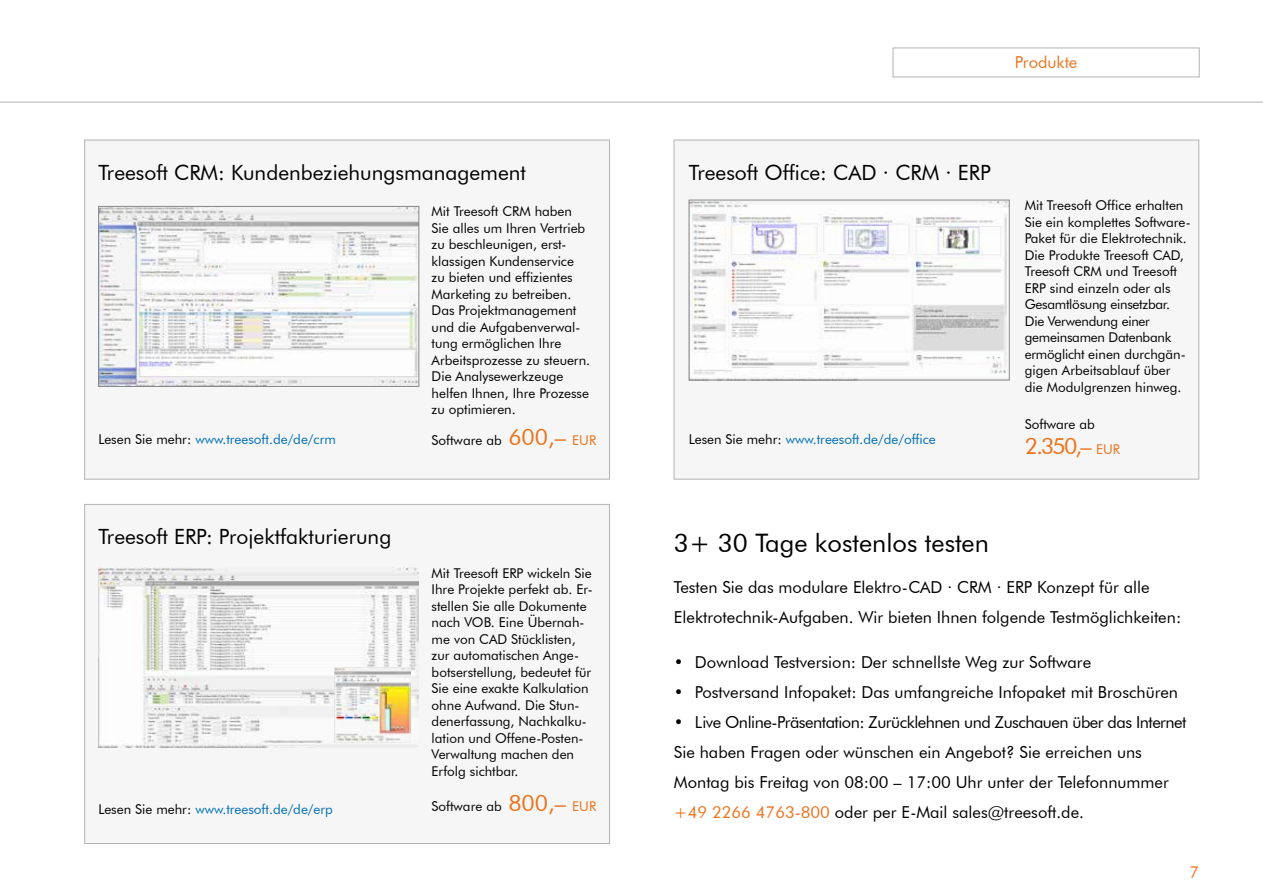
<style>
.page{position:relative;width:1263px;height:893px;background:#fff}
.page>*{position:absolute;margin:0;border:0;box-sizing:border-box;transform-origin:0 0}
.t1{font:25.5px "Futura BT";color:#000}
.t2{font:22.5px "Futura BT";color:#eb741e}
.t3{font:21px "Futura BT";color:#000}
.t4{font:16.5px/30px "Futura BT";color:#000}
.t5{font:16.5px "Futura BT";color:#eb741e}
.t6{font:13.5px/16.5px "Futura BT";color:#000}
.t7{font:13.5px "Futura BT";color:#006fb4}
.s1{color:#000}
.s2{font-size:22.5px;color:#eb741e}
.s3{color:#eb741e}
.s4{font-size:13.5px}
</style>
<div class="page">
<hr style="left:0;top:102px;width:1263px;height:1px;background:#b1b3b4">
<div style="left:893px;top:48px;width:306px;height:29px;border:1px solid #b1b3b4"></div>
<div style="left:674px;top:140px;width:525px;height:339px;background:#f6f6f6;border:1px solid #b1b3b4"></div>
<div style="left:84px;top:504px;width:526px;height:340px;background:#f6f6f6;border:1px solid #b1b3b4"></div>
<div style="left:84px;top:140px;width:526px;height:339px;background:#f6f6f6;border:1px solid #b1b3b4"></div>
<img style="left:100px;top:208px;width:317px;height:177px">
<div style="left:98px;top:206px;width:321px;height:181px;border:1px solid #87888a"></div>
<img style="left:98px;top:567px;width:321px;height:180px">
<img style="left:335px;top:668px;width:75px;height:74px">
<img style="left:691px;top:202px;width:316px;height:172px">
<div style="left:689px;top:200px;width:320px;height:180px;border:1px solid #87888a"></div>
<h3 class="t3" style="left:98px;top:159px;width:429px">Treesoft CRM: Kundenbeziehungsmanagement</h3>
<p class="t7" style="left:98px;top:431px;width:239px"><span class="s1">Lesen Sie mehr:</span> www.treesoft.de/de/crm</p>
<h3 class="t3" style="left:98px;top:524px;width:294px">Treesoft ERP: Projektfakturierung</h3>
<p class="t7" style="left:98px;top:800px;width:236px"><span class="s1">Lesen Sie mehr:</span> www.treesoft.de/de/erp</p>
<p class="t6" style="left:432px;top:203px;width:160px">Mit Treesoft CRM haben<br>Sie alles um Ihren Vertrieb zu beschleunigen, erst&shy;klassigen Kundenservice zu bieten und effizientes<br>Marketing zu betreiben.<br>Das Projektmanagement und die Aufgabenverwal&shy;tung ermöglichen Ihre<br>Arbeitsprozesse zu steuern.<br>Die Analysewerkzeuge helfen Ihnen, Ihre Prozesse zu optimieren.</p>
<p class="t6" style="left:432px;top:432px;width:166px">Software ab <span class="s2">600,–</span> <span class="s3">EUR</span></p>
<p class="t6" style="left:432px;top:565px;width:162px">Mit Treesoft ERP wickeln Sie<br>Ihre Projekte perfekt ab. Er&shy;stellen Sie alle Dokumente nach VOB. Eine Übernah&shy;me von CAD Stücklisten, zur automatischen Ange&shy;botserstellung, bedeutet für<br>Sie eine exakte Kalkulation ohne Aufwand. Die Stun&shy;denerfassung, Nachkalku&shy;lation und Offene-Posten-<br>Verwaltung machen den<br>Erfolg sichtbar.</p>
<p class="t6" style="left:432px;top:797px;width:166px">Software ab <span class="s2">800,–</span> <span class="s3">EUR</span></p>
<p class="t5" style="left:1015px;top:52px;width:64px">Produkte</p>
<h3 class="t3" style="left:689px;top:159px;width:303px">Treesoft Office: CAD · CRM · ERP</h3>
<p class="t7" style="left:689px;top:431px;width:248px"><span class="s1">Lesen Sie mehr:</span> www.treesoft.de/de/office</p>
<p class="t6" style="left:1025px;top:197px;width:167px">Mit Treesoft Office erhalten<br>Sie ein komplettes Software-<br>Paket für die Elektrotechnik.<br>Die Produkte Treesoft CAD,<br>Treesoft CRM und Treesoft<br>ERP sind einzeln oder als<br>Gesamtlösung einsetzbar.<br>Die Verwendung einer gemeinsamen Datenbank ermöglicht einen durchgän&shy;gigen Arbeitsablauf über die Modulgrenzen hinweg.</p>
<p class="t6" style="left:1025px;top:416px;width:72px">Software ab</p>
<h2 class="t2" style="left:1025px;top:432px;width:97px">2.350,– <span class="s4">EUR</span></h2>
<h1 class="t1" style="left:674px;top:528px;width:316px">3+ 30 Tage kostenlos testen</h1>
<p class="t4" style="left:674px;top:572px;width:509px">Testen Sie das modulare Elektro-CAD · CRM · ERP Konzept für alle<br>Elektrotechnik-Aufgaben. Wir bieten Ihnen folgende Testmöglichkeiten:</p>
<p class="t4" style="left:674px;top:647px;width:419px">• Download Testversion: Der schnellste Weg zur Software</p>
<p class="t4" style="left:674px;top:677px;width:506px">• Postversand Infopaket: Das umfangreiche Infopaket mit Broschüren</p>
<p class="t4" style="left:674px;top:707px;width:514px">• Live Online-Präsentation: Zurücklehnen und Zuschauen über das Internet Sie haben Fragen oder wünschen ein Angebot? Sie erreichen uns Montag bis Freitag von 08:00 – 17:00 Uhr unter der Telefonnummer <span class="s3">+49 2266 4763-800</span> oder per E-Mail sales@treesoft.de.</p>
<p class="t5" style="left:1189px;top:862px;width:11px">7</p>
</div>
